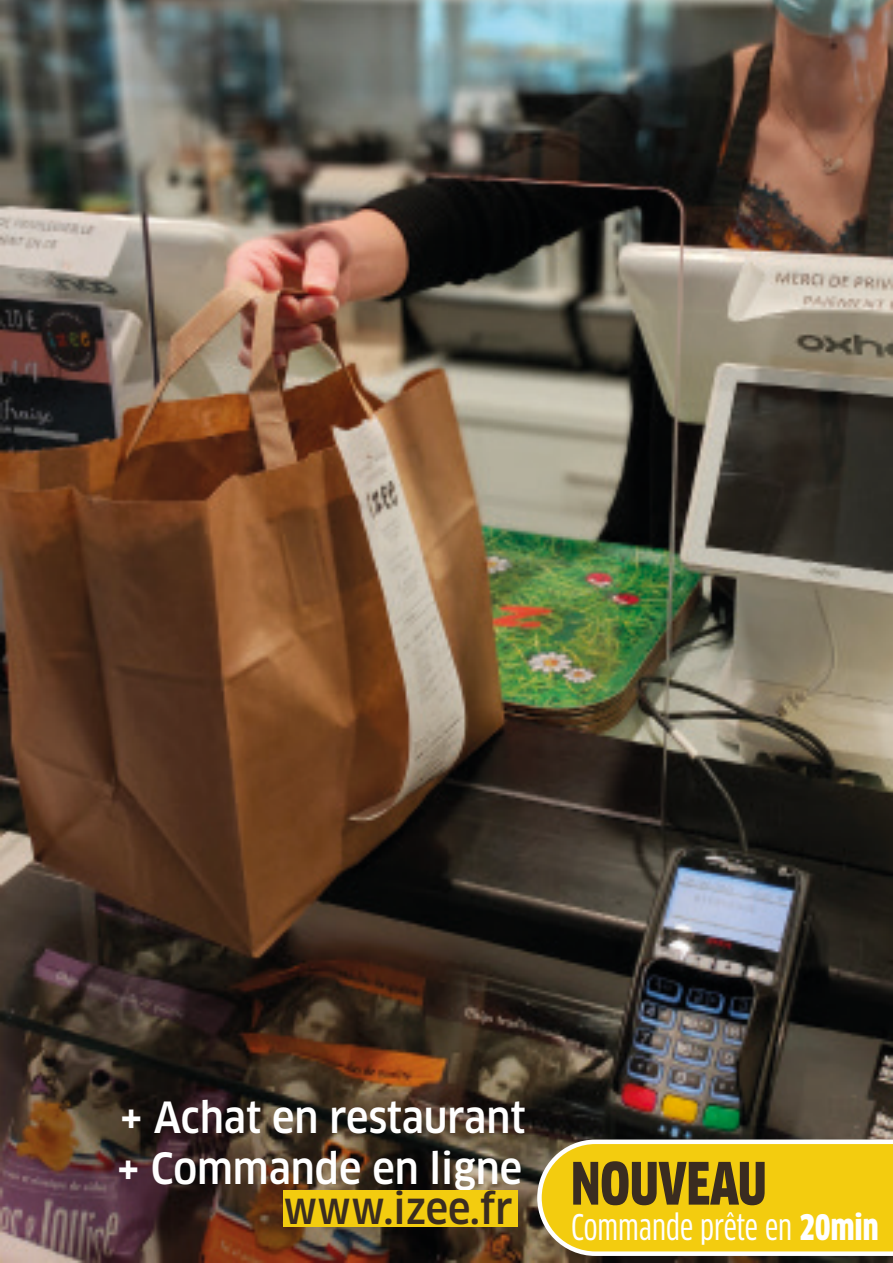
<style>
.page{position:relative;width:893px;height:1263px;background:#fff}
.page>*{position:absolute;margin:0;border:0;box-sizing:border-box;transform-origin:0 0}
.t1{font:900 condensed 57px "Clan OT";color:#3a2c20}
.t2{font:500 42px "Clan OT Narr";color:#fff}
.t3{font:500 42px "Clan OT Narr";color:#3a2c20}
.t4{font:34.5px "Clan OT Cond News";color:#fff}
.s1{font-family:"Clan OT";font-weight:900;font-stretch:condensed}
</style>
<div class="page">
<img style="left:1px;top:0;width:892px;height:1262px">
<div style="left:283px;top:1191px;width:235px;height:36px;background:#f3cc0f"></div>
<svg style="left:537px;top:1139px;width:356px;height:117px"></svg>
<p class="t2" style="left:120px;top:1093px;width:407px">+ Achat en restaurant</p>
<p class="t2" style="left:117px;top:1144px;width:407px">+ Commande en ligne</p>
<p class="t3" style="left:283px;top:1184px;width:231px">www.izee.fr</p>
<p class="t1" style="left:571px;top:1151px;width:197px">NOUVEAU</p>
<p class="t4" style="left:571px;top:1208px;width:309px">Commande prête en <span class="s1">20min</span></p>
</div>
